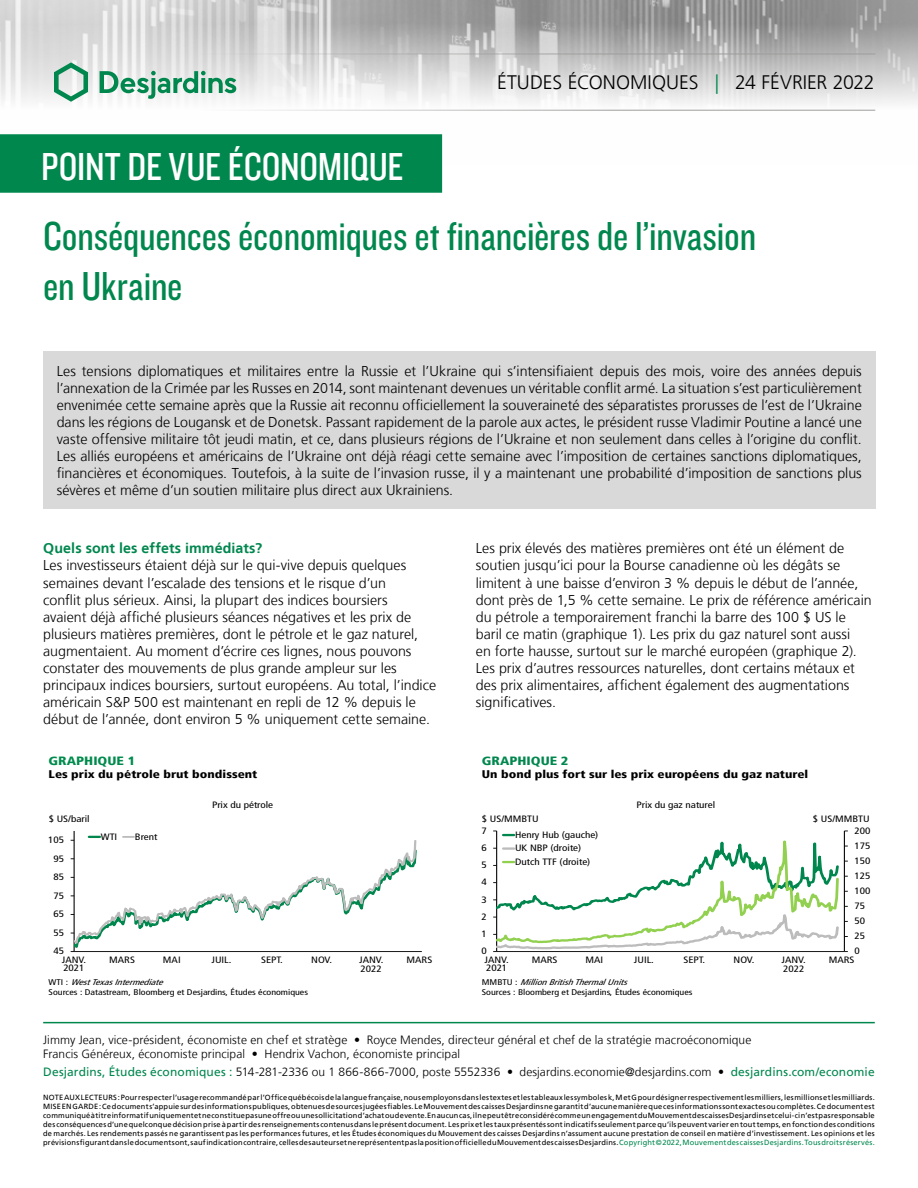
<style>
.page{position:relative;width:918px;height:1188px;background:#fff}
.page>*{position:absolute;margin:0;border:0;box-sizing:border-box;transform-origin:0 0}
.t1{font:42px/50.4px "Knockout 29 Junior Ltweight";letter-spacing:-.005em;color:#00874e}
.t2{font:40.5px "Knockout 29 Junior Ltweight";letter-spacing:-.005em;color:#fff}
.t3{font:300 19.5px "Frutiger LT";color:#000}
.t4{font:300 14.25px/17.1px "Frutiger LT";color:#000}
.t5{font:700 14.25px "Frutiger LT";letter-spacing:.005em;color:#00874e}
.t6{font:300 12px/14.4px "Frutiger LT";letter-spacing:.005em;color:#000}
.t7{font:900 condensed 12px "Frutiger LT";color:#008b4d;scale:1.2 1}
.t8{font:900 condensed 12px "Frutiger LT";color:#00874e;scale:1.2 1}
.t9{font:900 condensed 11.1px "Frutiger LT";color:#000;scale:1.2 1}
.t10{font:condensed 9.3px "Frutiger LT";color:#000;scale:1.2 1}
.t11{font:condensed 9.15px/13.5px "Frutiger LT";color:#000;scale:1.2 1}
.t12{font:condensed 8.25px/9.9px "Frutiger LT";color:#000;scale:1.2 1}
.t13{font:7.5px/9px "Frutiger LT";letter-spacing:.025em;color:#000;text-align:justify}
.s1{color:#00874e}
.s2{font-style:italic}
.s3{font-weight:400;color:#00874e}
</style>
<div class="page">
<img style="left:0;top:0;width:918px;height:164px">
<hr style="left:43px;top:54px;width:832px;height:1px;background:#9d9d9c">
<hr style="left:43px;top:110px;width:832px;height:1px;background:#9d9d9c">
<svg style="left:54px;top:62px;width:34px;height:40px"></svg>
<svg style="left:100px;top:71px;width:136px;height:28px"></svg>
<div style="left:0;top:135px;width:441px;height:57px;background:#00874e"></div>
<div style="left:0;top:134px;width:442px;height:59px;border:2px solid #00874e"></div>
<hr style="left:43px;top:1022px;width:832px;height:1px;background:#00874e">
<hr style="left:74px;top:951px;width:348px;height:1px;background:#000">
<svg style="left:71px;top:831px;width:347px;height:121px"></svg>
<svg style="left:493px;top:831px;width:355px;height:121px"></svg>
<div style="left:43px;top:352px;width:832px;height:157px;background:#d9d9d9"></div>
<h2 class="t2" style="left:41px;top:140px;width:364px">POINT DE VUE ÉCONOMIQUE</h2>
<h3 class="t3" style="left:497px;top:72px;width:379px">ÉTUDES ÉCONOMIQUES <span class="s1">|</span> 24 FÉVRIER 2022</h3>
<h1 class="t1" style="left:43px;top:209px;width:715px">Conséquences économiques et financières de l’invasion en Ukraine</h1>
<p class="t4" style="left:57px;top:362px;width:807px;text-align:justify">Les tensions diplomatiques et militaires entre la Russie et l’Ukraine qui s’intensifiaient depuis des mois, voire des années depuis l’annexation de la Crimée par les Russes en 2014, sont maintenant devenues un véritable conflit armé. La situation s’est particulièrement envenimée cette semaine après que la Russie ait reconnu officiellement la souveraineté des séparatistes prorusses de l’est de l’Ukraine dans les régions de Lougansk et de Donetsk. Passant rapidement de la parole aux actes, le président russe Vladimir Poutine a lancé une vaste offensive militaire tôt jeudi matin, et ce, dans plusieurs régions de l’Ukraine et non seulement dans celles à l’origine du conflit.<br>Les alliés européens et américains de l’Ukraine ont déjà réagi cette semaine avec l’imposition de certaines sanctions diplomatiques, financières et économiques. Toutefois, à la suite de l’invasion russe, il y a maintenant une probabilité d’imposition de sanctions plus sévères et même d’un soutien militaire plus direct aux Ukrainiens.</p>
<p class="t5" style="left:43px;top:540px;width:221px">Quels sont les effets immédiats?</p>
<p class="t4" style="left:43px;top:557px;width:394px">Les investisseurs étaient déjà sur le qui-vive depuis quelques semaines devant l’escalade des tensions et le risque d’un<br>conflit plus sérieux. Ainsi, la plupart des indices boursiers<br>avaient déjà affiché plusieurs séances négatives et les prix de plusieurs matières premières, dont le pétrole et le gaz naturel, augmentaient. Au moment d’écrire ces lignes, nous pouvons constater des mouvements de plus grande ampleur sur les principaux indices boursiers, surtout européens. Au total, l’indice américain S&amp;P 500 est maintenant en repli de 12 % depuis le début de l’année, dont environ 5 % uniquement cette semaine.</p>
<p class="t4" style="left:476px;top:540px;width:397px">Les prix élevés des matières premières ont été un élément de soutien jusqu’ici pour la Bourse canadienne où les dégâts se limitent à une baisse d’environ 3 % depuis le début de l’année, dont près de 1,5 % cette semaine. Le prix de référence américain du pétrole a temporairement franchi la barre des 100 $ US le baril ce matin (graphique 1). Les prix du gaz naturel sont aussi<br>en forte hausse, surtout sur le marché européen (graphique 2).<br>Les prix d’autres ressources naturelles, dont certains métaux et des prix alimentaires, affichent également des augmentations significatives.</p>
<p class="t7" style="left:49px;top:753px;width:74px">GRAPHIQUE 1</p>
<p class="t9" style="left:49px;top:768px;width:175px">Les prix du pétrole brut bondissent</p>
<p class="t8" style="left:482px;top:753px;width:74px">GRAPHIQUE 2</p>
<p class="t9" style="left:482px;top:768px;width:274px">Un bond plus fort sur les prix européens du gaz naturel</p>
<p class="t11" style="left:212px;top:798px;width:52px">Prix du pétrole</p>
<p class="t11" style="left:636px;top:798px;width:67px">Prix du gaz naturel</p>
<p class="t11" style="left:49px;top:812px;width:36px">$ US/baril</p>
<p class="t11" style="left:482px;top:812px;width:49px">$ US/MMBTU</p>
<p class="t11" style="left:813px;top:812px;width:49px">$ US/MMBTU</p>
<p class="t11" style="left:48px;top:833px;width:15px">105</p>
<p class="t11" style="left:53px;top:852px;width:10px">95</p>
<p class="t10" style="left:101px;top:831px;width:15px">WTI</p>
<p class="t10" style="left:135px;top:831px;width:20px">Brent</p>
<p class="t10" style="left:481px;top:825px;width:6px">7</p>
<p class="t11" style="left:481px;top:841px;width:6px">6</p>
<p class="t11" style="left:481px;top:858px;width:6px">5</p>
<p class="t11" style="left:515px;top:828px;width:71px">Henry Hub (gauche)<br>UK NBP (droite)<br>Dutch TTF (droite)</p>
<p class="t10" style="left:854px;top:825px;width:15px">200</p>
<p class="t11" style="left:854px;top:839px;width:15px">175</p>
<p class="t11" style="left:854px;top:854px;width:15px">150</p>
<p class="t11" style="left:53px;top:870px;width:10px">85</p>
<p class="t11" style="left:481px;top:876px;width:6px">4</p>
<p class="t11" style="left:854px;top:869px;width:15px">125</p>
<p class="t11" style="left:53px;top:889px;width:10px">75</p>
<p class="t10" style="left:53px;top:909px;width:10px">65</p>
<p class="t11" style="left:481px;top:893px;width:6px">3</p>
<p class="t11" style="left:481px;top:910px;width:6px">2</p>
<p class="t11" style="left:854px;top:884px;width:15px">100</p>
<p class="t11" style="left:854px;top:899px;width:10px">75</p>
<p class="t11" style="left:854px;top:914px;width:10px">50</p>
<p class="t11" style="left:53px;top:926px;width:10px">55</p>
<p class="t10" style="left:481px;top:928px;width:6px">1</p>
<p class="t10" style="left:854px;top:931px;width:10px">25</p>
<p class="t11" style="left:53px;top:944px;width:10px">45</p>
<p class="t11" style="left:481px;top:944px;width:6px">0</p>
<p class="t11" style="left:854px;top:944px;width:6px">0</p>
<p class="t10" style="left:62px;top:955px;width:22px">JANV.</p>
<p class="t10" style="left:109px;top:955px;width:23px">MARS</p>
<p class="t10" style="left:163px;top:955px;width:16px">MAI</p>
<p class="t10" style="left:212px;top:955px;width:18px">JUIL.</p>
<p class="t10" style="left:261px;top:955px;width:20px">SEPT.</p>
<p class="t10" style="left:311px;top:955px;width:19px">NOV.</p>
<p class="t10" style="left:359px;top:955px;width:22px">JANV.</p>
<p class="t10" style="left:407px;top:955px;width:23px">MARS</p>
<p class="t11" style="left:63px;top:962px;width:19px">2021</p>
<p class="t11" style="left:361px;top:962px;width:19px">2022</p>
<p class="t10" style="left:485px;top:955px;width:22px">JANV.</p>
<p class="t10" style="left:532px;top:955px;width:23px">MARS</p>
<p class="t10" style="left:585px;top:955px;width:16px">MAI</p>
<p class="t10" style="left:634px;top:955px;width:18px">JUIL.</p>
<p class="t10" style="left:683px;top:955px;width:20px">SEPT.</p>
<p class="t10" style="left:734px;top:955px;width:19px">NOV.</p>
<p class="t10" style="left:782px;top:955px;width:22px">JANV.</p>
<p class="t10" style="left:829px;top:955px;width:23px">MARS</p>
<p class="t11" style="left:486px;top:962px;width:19px">2021</p>
<p class="t11" style="left:783px;top:962px;width:19px">2022</p>
<p class="t12" style="left:49px;top:977px;width:218px">W T I : <span class="s2">WestTexasIntermediate<br></span>Sources : Datastream, Bloomberg et Desjardins, Études économiques</p>
<p class="t12" style="left:482px;top:977px;width:177px">M M B T U : <span class="s2">MillionBritishThermalUnits<br></span>Sources : Bloomberg et Desjardins, Études économiques</p>
<p class="t6" style="left:43px;top:1032px;width:710px">Jimmy Jean, vice-président, économiste en chef et stratège • Royce Mendes, directeur général et chef de la stratégie macroéconomique<br>Francis Généreux, économiste principal • Hendrix Vachon, économiste principal</p>
<p class="t6" style="left:43px;top:1065px;width:833px"><span class="s3">Desjardins, Études économiques :</span> 514‑281‑2336 ou 1 866‑866‑7000, poste 5552336 • desjardins.economie@desjardins.com • <span class="s3">desjardins.com/economie</span></p>
<p class="t13" style="left:43px;top:1093px;width:833px">NOTE AUX LECTEURS: Pour respecter l’usage recommandé par l’Office québécois de la langue française, nous employons dans les textes et les tableaux les symboles k, M et G pour désigner respectivement les milliers, les millions et les milliards.<br>MISE EN GARDE: Ce document s’appuie sur des informations publiques, obtenues de sources jugées fiables. Le Mouvement des caisses Desjardins ne garantit d’aucune manière que ces informations sont exactes ou complètes. Ce document est communiqué à titre informatif uniquement et ne constitue pas une offre ou une sollicitation d’achat ou de vente. En aucun cas, il ne peut être considéré comme un engagement du Mouvement des caisses Desjardins et celui-ci n’est pas responsable des conséquences d’une quelconque décision prise à partir des renseignements contenus dans le présent document. Les prix et les taux présentés sont indicatifs seulement parce qu’ils peuvent varier en tout temps, en fonction des conditions de marchés. Les rendements passés ne garantissent pas les performances futures, et les Études économiques du Mouvement des caisses Desjardins n’assument aucune prestation de conseil en matière d’investissement. Les opinions et les prévisions figurant dans le document sont, sauf indication contraire, celles des auteurs et ne représentent pas la position officielle du Mouvement des caisses Desjardins. <span class="s1">Copyright©2022, Mouvement des caisses Desjardins. Tous droits réservés.</span></p>
</div>
